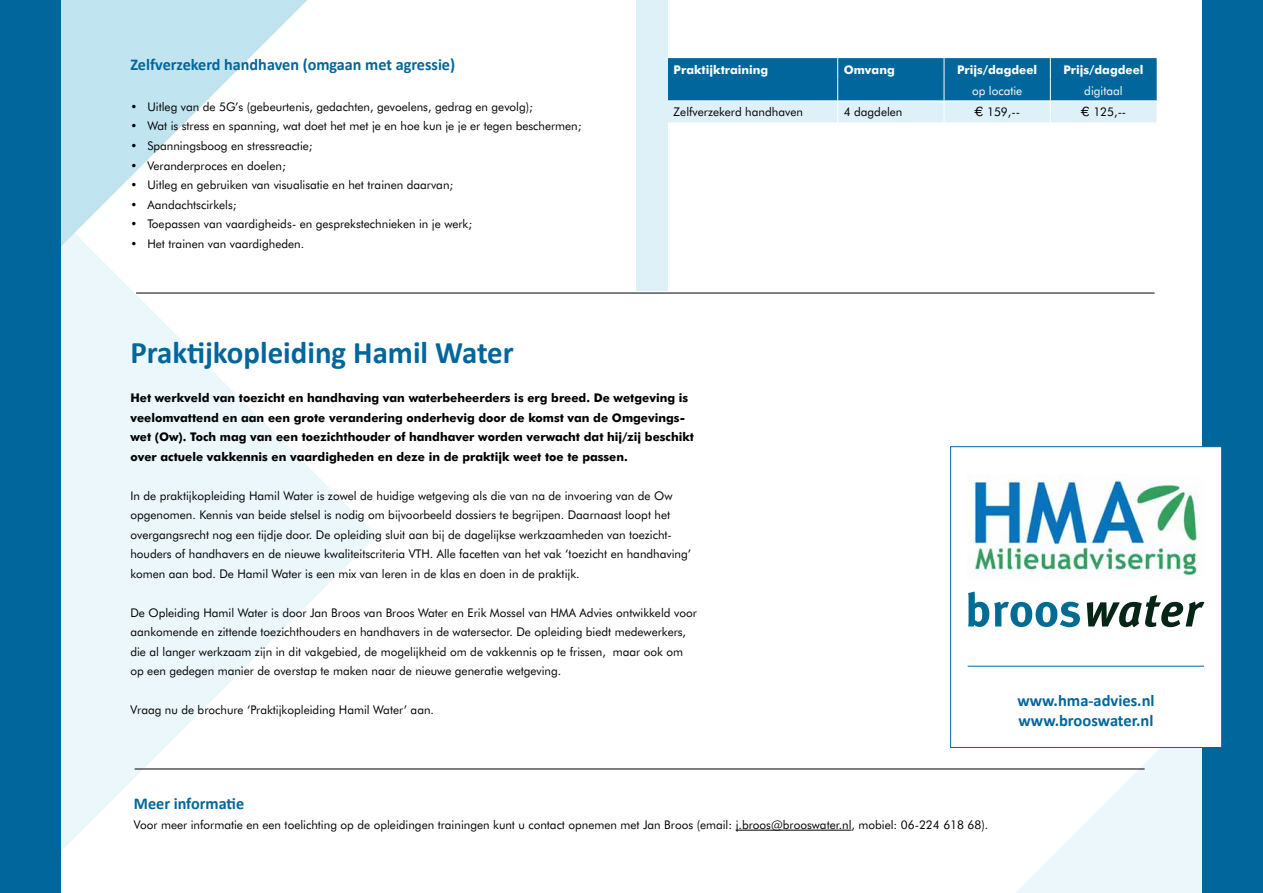
<style>
.page{position:relative;width:1263px;height:893px;background:#fff}
.page>*{position:absolute;margin:0;border:0;box-sizing:border-box;transform-origin:0 0}
.t1{font:700 31.5px "Calibri";color:#00669b}
.t2{font:700 16.5px/19.8px "Calibri";color:#00669b}
.t3{font:12px/19.5px "Futura BT";color:#000}
.t4{font:700 12px/19.5px "Futura BT";color:#000}
.t5{font:700 12px "Futura BT";color:#fff}
.t6{font:12px "Futura BT";color:#fff}
.s1{font-family:"Geneva"}
</style>
<div class="page">
<svg style="left:61px;top:292px;width:316px;height:559px;fill:#ebf7fb"></svg>
<svg style="left:61px;top:0;width:247px;height:308px"></svg>
<svg style="left:1015px;top:748px;width:187px;height:145px;fill:#ebf7fb"></svg>
<div style="left:0;top:0;width:61px;height:893px;background:#00669b"></div>
<div style="left:1202px;top:0;width:61px;height:893px;background:#00669b"></div>
<div style="left:950px;top:446px;width:272px;height:302px;background:#fff;border:1px solid #00669b"></div>
<svg style="left:968px;top:592px;width:112px;height:35px"></svg>
<svg style="left:1087px;top:595px;width:117px;height:32px"></svg>
<img style="left:968px;top:475px;width:230px;height:104px">
<hr style="left:968px;top:666px;width:236px;height:1px;background:#00669b">
<svg style="left:668px;top:58px;width:489px;height:64px;background:#4a94ba"></svg>
<hr style="left:668px;top:101px;width:170px;height:1px;background:#fff">
<hr style="left:838px;top:101px;width:106px;height:1px;background:#fff">
<hr style="left:944px;top:101px;width:106px;height:1px;background:#fff">
<hr style="left:1050px;top:101px;width:107px;height:1px;background:#fff">
<hr style="left:136px;top:293px;width:1018px;height:1px;background:#000">
<div style="left:636px;top:0;width:32px;height:291px;background:#def1f9"></div>
<hr style="left:736px;top:830px;width:115px;height:1px;background:#000">
<hr style="left:135px;top:769px;width:1009px;height:1px;background:#000">
<h2 class="t2" style="left:130px;top:54px;width:326px">Zelfverzekerd handhaven (omgaan met agressie)</h2>
<p class="t3" style="left:130px;top:97px;width:404px">• Uitleg van de 5G’s (gebeurtenis, gedachten, gevoelens, gedrag en gevolg);</p>
<p class="t3" style="left:130px;top:116px;width:453px">• Wat is stress en spanning, wat doet het met je en hoe kun je je er tegen beschermen;</p>
<p class="t3" style="left:130px;top:136px;width:184px">• Spanningsboog en stressreactie;</p>
<p class="t3" style="left:130px;top:155px;width:157px">• Veranderproces en doelen;</p>
<p class="t3" style="left:130px;top:175px;width:324px">• Uitleg en gebruiken van visualisatie en het trainen daarvan;</p>
<p class="t3" style="left:130px;top:194px;width:108px">• Aandachtscirkels;</p>
<p class="t3" style="left:130px;top:214px;width:343px">• Toepassen van vaardigheids- en gesprekstechnieken in je werk;</p>
<p class="t3" style="left:130px;top:233px;width:175px">• Het trainen van vaardigheden.</p>
<p class="t5" style="left:674px;top:62px;width:96px">Praktijktraining</p>
<p class="t5" style="left:844px;top:62px;width:53px">Omvang</p>
<p class="t5" style="left:957px;top:62px;width:82px">Prijs/dagdeel</p>
<p class="t5" style="left:1063px;top:62px;width:82px">Prijs/dagdeel</p>
<p class="t6" style="left:972px;top:83px;width:52px">op locatie</p>
<p class="t6" style="left:1084px;top:83px;width:40px">digitaal</p>
<p class="t3" style="left:674px;top:102px;width:131px">Zelfverzekerd handhaven</p>
<p class="t3" style="left:844px;top:102px;width:60px">4 dagdelen</p>
<p class="t3" style="left:974px;top:102px;width:47px"><span class="s1">€</span> 159,--</p>
<p class="t3" style="left:1081px;top:102px;width:47px"><span class="s1">€</span> 125,--</p>
<h1 class="t1" style="left:130px;top:333px;width:385px">Praktijkopleiding Hamil Water</h1>
<p class="t4" style="left:130px;top:388px;width:565px">Het werkveld van toezicht en handhaving van waterbeheerders is erg breed. De wetgeving is veelomvattend en aan een grote verandering onderhevig door de komst van de Omgevings&shy;wet (Ow). Toch mag van een toezichthouder of handhaver worden verwacht dat hij/zij beschikt over actuele vakkennis en vaardigheden en deze in de praktijk weet toe te passen.</p>
<p class="t3" style="left:130px;top:485px;width:562px">In de praktijkopleiding Hamil Water is zowel de huidige wetgeving als die van na de invoering van de Ow opgenomen. Kennis van beide stelsel is nodig om bijvoorbeeld dossiers te begrijpen. Daarnaast loopt het overgangsrecht nog een tijdje door. De opleiding sluit aan bij de dagelijkse werkzaamheden van toezicht&shy;houders of handhavers en de nieuwe kwaliteitscriteria VTH. Alle facetten van het vak ‘toezicht en handhaving’ komen aan bod. De Hamil Water is een mix van leren in de klas en doen in de praktijk.</p>
<p class="t3" style="left:130px;top:602px;width:568px">De Opleiding Hamil Water is door Jan Broos van Broos Water en Erik Mossel van HMA Advies ontwikkeld voor aankomende en zittende toezichthouders en handhavers in de watersector. De opleiding biedt medewerkers, die al langer werkzaam zijn in dit vakgebied, de mogelijkheid om de vakkennis op te frissen, maar ook om op een gedegen manier de overstap te maken naar de nieuwe generatie wetgeving.</p>
<p class="t3" style="left:130px;top:700px;width:305px">Vraag nu de brochure ‘Praktijkopleiding Hamil Water’ aan.</p>
<h2 class="t2" style="left:1017px;top:690px;width:139px">www.hma-advies.nl www.brooswater.nl</h2>
<h2 class="t2" style="left:134px;top:793px;width:112px">Meer informatie</h2>
<p class="t3" style="left:134px;top:815px;width:856px">Voor meer informatie en een toelichting op de opleidingen trainingen kunt u contact opnemen met Jan Broos (email: j.broos@brooswater.nl, mobiel: 06-224 618 68).</p>
</div>
